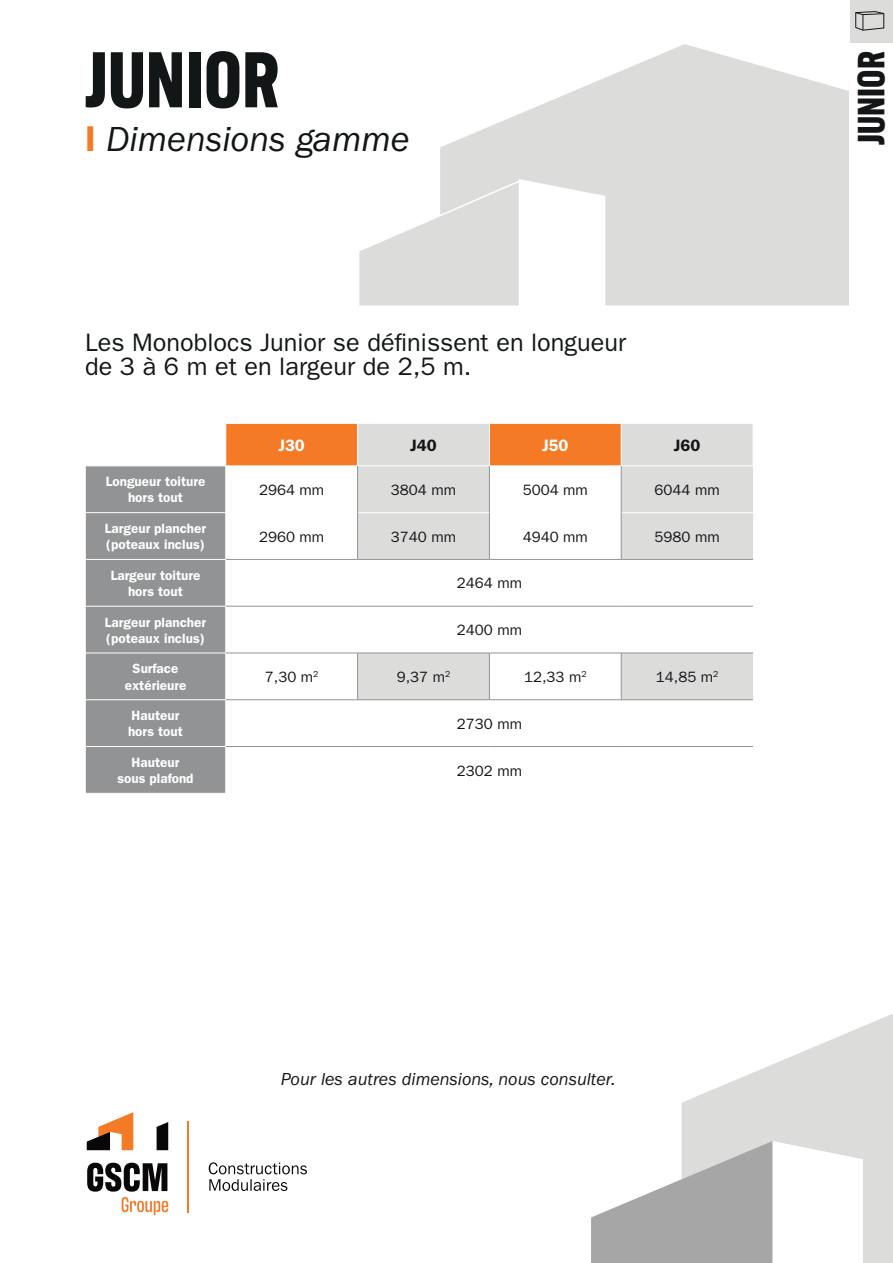
<style>
.page{position:relative;width:893px;height:1263px;background:#fff}
.page>*{position:absolute;margin:0;border:0;box-sizing:border-box;transform-origin:0 0}
.t1{font:700 81px "Antarctican Headline";color:#121617}
.t2{font:700 39px "Antarctican Headline";color:#121617}
.t3{font:italic 36px "Franklin Gothic";color:#121617}
.t4{font:25.35px/23.5px "Franklin Gothic";color:#121617}
.t5{font:italic 18px "Franklin Gothic";color:#121617}
.t6{font:600 16.5px "Franklin Gothic";color:#fff}
.t7{font:600 16.5px "Franklin Gothic";color:#121617}
.t8{font:15px "Franklin Gothic";color:#121617}
.t9{font:600 13.5px "Franklin Gothic";color:#fff}
.t10{font:600 6px "Franklin Gothic";color:#121617}
.s1{font-weight:600;font-style:normal;color:#f47a25}
</style>
<div class="page">
<svg style="left:440px;top:44px;width:409px;height:262px"></svg>
<div style="left:850px;top:0;width:43px;height:43px;background:#dcdcdb"></div>
<hr style="left:187px;top:1121px;width:1px;height:92px;background:#f47a25">
<svg style="left:157px;top:1122px;width:11px;height:28px"></svg>
<svg style="left:209px;top:1162px;width:98px;height:29px"></svg>
<svg style="left:87px;top:1163px;width:81px;height:52px"></svg>
<svg style="left:87px;top:1112px;width:46px;height:38px"></svg>
<svg style="left:359px;top:177px;width:248px;height:129px"></svg>
<svg style="left:682px;top:1014px;width:211px;height:249px;fill:#dcdcdb"></svg>
<svg style="left:591px;top:1141px;width:181px;height:122px"></svg>
<svg style="left:855px;top:11px;width:29px;height:20px"></svg>
<div style="left:226px;top:424px;width:131px;height:42px;background:#f47a25"></div>
<svg style="left:358px;top:424px;width:395px;height:275px"></svg>
<div style="left:86px;top:467px;width:139px;height:326px;background:#929394"></div>
<hr style="left:489px;top:424px;width:1px;height:42px;background:#fff">
<hr style="left:621px;top:424px;width:1px;height:42px;background:#fff">
<hr style="left:358px;top:466px;width:131px;height:1px;background:#fff">
<hr style="left:489px;top:466px;width:132px;height:1px;background:#fff">
<hr style="left:621px;top:466px;width:132px;height:1px;background:#fff">
<hr style="left:358px;top:512px;width:131px;height:1px;background:#fff">
<hr style="left:490px;top:512px;width:131px;height:1px;background:#fff">
<hr style="left:621px;top:512px;width:132px;height:1px;background:#fff">
<hr style="left:85px;top:512px;width:141px;height:1px;background:#fff">
<hr style="left:85px;top:559px;width:141px;height:1px;background:#fff">
<hr style="left:85px;top:606px;width:141px;height:1px;background:#fff">
<hr style="left:85px;top:653px;width:141px;height:1px;background:#fff">
<hr style="left:85px;top:699px;width:141px;height:1px;background:#fff">
<hr style="left:85px;top:746px;width:141px;height:1px;background:#fff">
<hr style="left:357px;top:466px;width:1px;height:47px;background:#929394">
<hr style="left:489px;top:466px;width:1px;height:47px;background:#929394">
<hr style="left:621px;top:466px;width:1px;height:47px;background:#929394">
<hr style="left:357px;top:513px;width:1px;height:46px;background:#929394">
<hr style="left:489px;top:513px;width:1px;height:46px;background:#929394">
<hr style="left:621px;top:513px;width:1px;height:46px;background:#929394">
<hr style="left:226px;top:559px;width:132px;height:1px;background:#929394">
<hr style="left:358px;top:559px;width:131px;height:1px;background:#929394">
<hr style="left:489px;top:559px;width:132px;height:1px;background:#929394">
<hr style="left:621px;top:559px;width:132px;height:1px;background:#929394">
<hr style="left:226px;top:606px;width:132px;height:1px;background:#929394">
<hr style="left:358px;top:606px;width:131px;height:1px;background:#929394">
<hr style="left:489px;top:606px;width:132px;height:1px;background:#929394">
<hr style="left:621px;top:606px;width:132px;height:1px;background:#929394">
<hr style="left:226px;top:653px;width:132px;height:1px;background:#929394">
<hr style="left:358px;top:653px;width:131px;height:1px;background:#929394">
<hr style="left:489px;top:653px;width:132px;height:1px;background:#929394">
<hr style="left:621px;top:653px;width:132px;height:1px;background:#929394">
<hr style="left:357px;top:653px;width:1px;height:46px;background:#929394">
<hr style="left:489px;top:653px;width:1px;height:46px;background:#929394">
<hr style="left:621px;top:653px;width:1px;height:46px;background:#929394">
<hr style="left:226px;top:699px;width:132px;height:1px;background:#929394">
<hr style="left:358px;top:699px;width:131px;height:1px;background:#929394">
<hr style="left:489px;top:699px;width:132px;height:1px;background:#929394">
<hr style="left:621px;top:699px;width:132px;height:1px;background:#929394">
<hr style="left:226px;top:746px;width:132px;height:1px;background:#929394">
<hr style="left:358px;top:746px;width:131px;height:1px;background:#929394">
<hr style="left:489px;top:746px;width:132px;height:1px;background:#929394">
<hr style="left:621px;top:746px;width:132px;height:1px;background:#929394">
<p class="t1" style="left:85px;top:21px;width:196px">JUNIOR</p>
<p class="t3" style="left:85px;top:119px;width:326px"><span class="s1">I</span> Dimensions gamme</p>
<p class="t4" style="left:85px;top:331px;width:543px">Les Monoblocs Junior se définissent en longueur de 3 à 6 m et en largeur de 2,5 m.</p>
<p class="t9" style="left:106px;top:474px;width:101px">Longueur toiture</p>
<p class="t9" style="left:128px;top:490px;width:57px">hors tout</p>
<p class="t9" style="left:105px;top:520px;width:103px">Largeur plancher</p>
<p class="t9" style="left:106px;top:537px;width:100px">(poteaux inclus)</p>
<p class="t9" style="left:111px;top:567px;width:91px">Largeur toiture</p>
<p class="t9" style="left:128px;top:583px;width:57px">hors tout</p>
<p class="t9" style="left:105px;top:614px;width:103px">Largeur plancher</p>
<p class="t9" style="left:106px;top:630px;width:100px">(poteaux inclus)</p>
<p class="t9" style="left:133px;top:661px;width:47px">Surface</p>
<p class="t9" style="left:125px;top:677px;width:63px">extérieure</p>
<p class="t9" style="left:132px;top:707px;width:49px">Hauteur</p>
<p class="t9" style="left:128px;top:724px;width:57px">hors tout</p>
<p class="t9" style="left:132px;top:754px;width:49px">Hauteur</p>
<p class="t9" style="left:117px;top:770px;width:78px">sous plafond</p>
<p class="t6" style="left:278px;top:435px;width:28px">J30</p>
<p class="t7" style="left:410px;top:435px;width:28px">J40</p>
<p class="t6" style="left:542px;top:435px;width:28px">J50</p>
<p class="t7" style="left:674px;top:435px;width:28px">J60</p>
<p class="t8" style="left:259px;top:481px;width:67px">2964 mm</p>
<p class="t8" style="left:391px;top:481px;width:67px">3804 mm</p>
<p class="t8" style="left:523px;top:481px;width:67px">5004 mm</p>
<p class="t8" style="left:655px;top:481px;width:67px">6044 mm</p>
<p class="t8" style="left:259px;top:528px;width:67px">2960 mm</p>
<p class="t8" style="left:391px;top:528px;width:67px">3740 mm</p>
<p class="t8" style="left:523px;top:528px;width:67px">4940 mm</p>
<p class="t8" style="left:655px;top:528px;width:67px">5980 mm</p>
<p class="t8" style="left:457px;top:575px;width:67px">2464 mm</p>
<p class="t8" style="left:457px;top:621px;width:67px">2400 mm</p>
<p class="t8" style="left:265px;top:668px;width:55px">7,30 m<sup>2</sup></p>
<p class="t8" style="left:397px;top:668px;width:55px">9,37 m<sup>2</sup></p>
<p class="t8" style="left:524px;top:668px;width:64px">12,33 m<sup>2</sup></p>
<p class="t8" style="left:656px;top:668px;width:64px">14,85 m<sup>2</sup></p>
<p class="t8" style="left:457px;top:715px;width:67px">2730 mm</p>
<p class="t8" style="left:457px;top:762px;width:67px">2302 mm</p>
<p class="t5" style="left:281px;top:1069px;width:336px">Pour les autres dimensions, nous consulter.</p>
<p class="t2" style="left:843px;top:145px;width:95px;rotate:-90deg">JUNIOR</p>
<p class="t10" style="left:846px;top:72px;width:33px">EN FRANCE</p>
</div>
